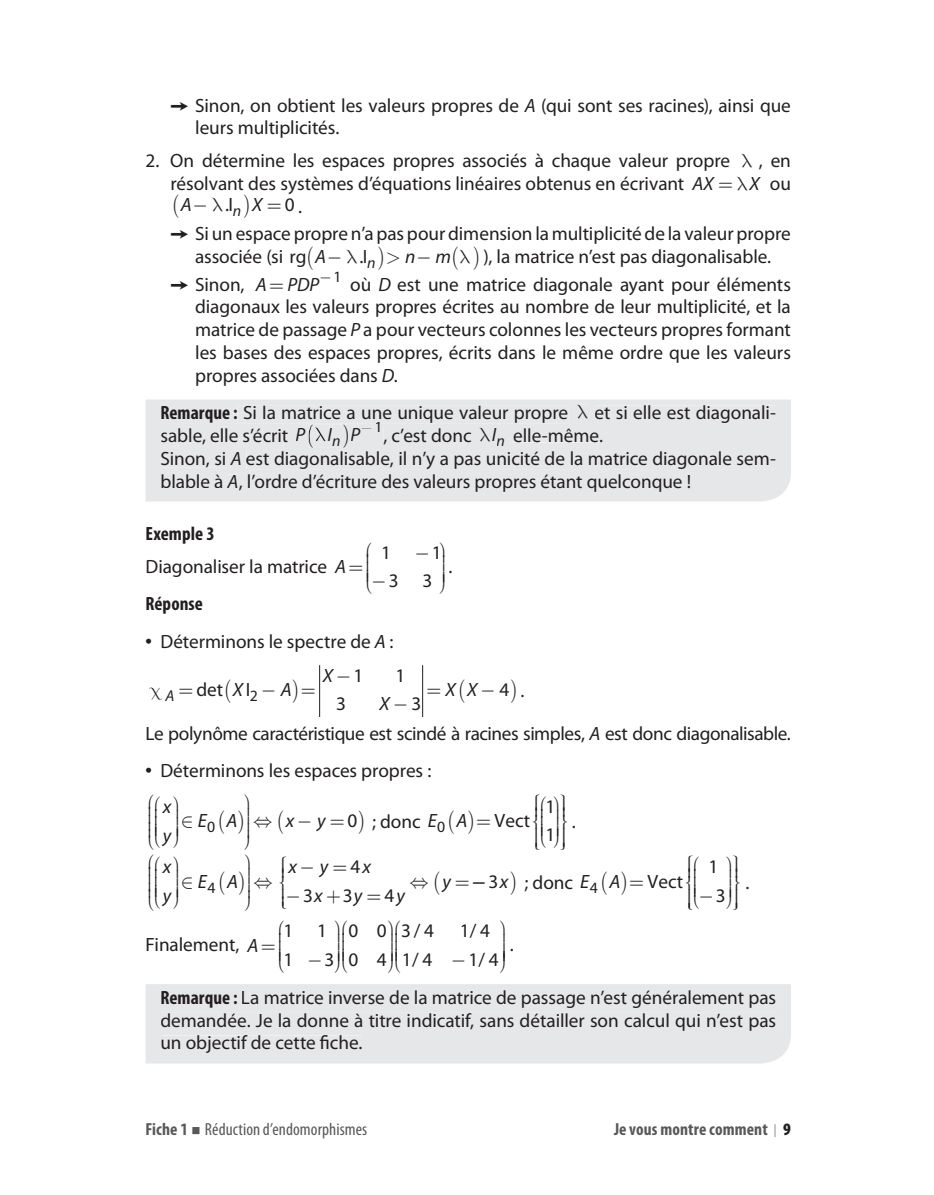
<style>
.page{position:relative;width:934px;height:1195px;background:#fff}
.page>*{position:absolute;margin:0;border:0;box-sizing:border-box;transform-origin:0 0}
.t1{font:19.25px/22.8px "Myriad Pro";letter-spacing:-.005em;color:#231f20}
.t2{font:italic 19.25px/28.9px "Myriad Pro";color:#231f20}
.t3{font:700 condensed 19.25px "Myriad Pro";letter-spacing:.005em;color:#231f20}
.t4{font:condensed 17.5px "Myriad Pro";letter-spacing:.005em;color:#57585a}
.t5{font:700 condensed 17.5px "Myriad Pro";letter-spacing:.01em;color:#57585a}
.t6{font:15.75px "Myriad Pro";color:#231f20}
.t7{font:italic 15.75px "Myriad Pro";color:#231f20}
.s1{font-style:italic}
.s2{font-weight:700;font-stretch:condensed}
.s3{font-weight:700}
.s4{font-weight:900;color:#231f20}
</style>
<div class="page">
<hr style="left:319px;top:665px;width:1px;height:52px;background:#231f20">
<hr style="left:422px;top:665px;width:1px;height:52px;background:#231f20">
<div style="left:145px;top:400px;width:645px;height:101px;background:#e6e7e9"></div>
<div style="left:161px;top:406px;width:76px;height:17px;background:#e6e7e9"></div>
<div style="left:577px;top:405px;width:10px;height:13px;background:#e6e7e9"></div>
<div style="left:595px;top:406px;width:180px;height:17px;background:#e6e7e9"></div>
<div style="left:161px;top:428px;width:127px;height:16px;background:#e6e7e9"></div>
<div style="left:509px;top:428px;width:93px;height:14px;background:#e6e7e9"></div>
<div style="left:161px;top:452px;width:65px;height:15px;background:#e6e7e9"></div>
<div style="left:230px;top:452px;width:12px;height:13px;background:#e6e7e9"></div>
<div style="left:246px;top:451px;width:529px;height:18px;background:#e6e7e9"></div>
<div style="left:162px;top:474px;width:61px;height:14px;background:#e6e7e9"></div>
<div style="left:227px;top:475px;width:10px;height:13px;background:#e6e7e9"></div>
<div style="left:239px;top:474px;width:450px;height:17px;background:#e6e7e9"></div>
<div style="left:145px;top:984px;width:645px;height:79px;background:#e6e7e9"></div>
<div style="left:161px;top:991px;width:77px;height:17px;background:#e6e7e9"></div>
<div style="left:242px;top:990px;width:533px;height:18px;background:#e6e7e9"></div>
<div style="left:161px;top:1013px;width:614px;height:18px;background:#e6e7e9"></div>
<div style="left:162px;top:1036px;width:200px;height:18px;background:#e6e7e9"></div>
<div style="left:238px;top:406px;width:330px;height:42px;background:#e6e7e9"></div>
<p class="t1" style="left:195px;top:94px;width:597px;text-indent:-25px">➙ Sinon, on obtient les valeurs propres de <span class="s1">A</span> (qui sont ses racines), ainsi que leurs multiplicités.</p>
<p class="t1" style="left:145px;top:149px;width:646px">2. On détermine les espaces propres associés à chaque valeur propre ● , en</p>
<p class="t1" style="left:170px;top:172px;width:622px">résolvant des systèmes d’équations linéaires obtenus en écrivant <span class="s1">AX</span> ●<span class="s1">X</span> ou</p>
<p class="t2" style="left:181px;top:190px;width:12px">A</p>
<p class="t2" style="left:252px;top:190px;width:12px">X</p>
<p class="t1" style="left:212px;top:193px;width:31px">●.I<sub>n</sub></p>
<p class="t1" style="left:170px;top:191px;width:622px;line-height:28.3px;text-indent:114px">0.<br>➙ Si un espace propre n’a pas pour dimension la multiplicité de la valeur propre</p>
<p class="t1" style="left:195px;top:245px;width:132px">associée (si rg <span class="s1">A</span></p>
<p class="t2" style="left:405px;top:242px;width:12px">n</p>
<p class="t1" style="left:170px;top:242px;width:622px;line-height:27.7px;text-indent:313px">), la matrice n’est pas diagonalisable. ➙ Sinon, <span class="s1">A PDP</span> <sup>1</sup> où <span class="s1">D</span> est une matrice diagonale ayant pour éléments</p>
<p class="t1" style="left:195px;top:295px;width:597px;text-align:justify">diagonaux les valeurs propres écrites au nombre de leur multiplicité, et la matrice de passage <span class="s1">P</span> a pour vecteurs colonnes les vecteurs propres formant les bases des espaces propres, écrits dans le même ordre que les valeurs propres associées dans <span class="s1">D</span>.</p>
<p class="t1" style="left:346px;top:245px;width:31px">●.I<sub>n</sub></p>
<p class="t2" style="left:435px;top:242px;width:37px">m ●</p>
<p class="t1" style="left:160px;top:401px;width:617px"><span class="s2">Remarque :</span> Si la matrice a une unique valeur propre ● et si elle est diagonali&shy;sable, elle s’écrit <span class="s1">P I</span></p>
<p class="t6" style="left:374px;top:417px;width:10px">1</p>
<p class="t1" style="left:160px;top:424px;width:617px;text-indent:223px">, c’est donc ●<span class="s1">I</span><sub>n</sub> elle-même.<br>Sinon, si <span class="s1">A</span> est diagonalisable, il n’y a pas unicité de la matrice diagonale sem&shy;blable à <span class="s1">A</span>, l’ordre d’écriture des valeurs propres étant quelconque !</p>
<p class="t7" style="left:314px;top:431px;width:27px">● n</p>
<p class="t2" style="left:350px;top:420px;width:11px">P</p>
<p class="t1" style="left:145px;top:517px;width:202px;line-height:32.7px"><span class="s2">Exemple 3<br></span>Diagonaliser la matrice <span class="s1">A</span></p>
<p class="t1" style="left:381px;top:540px;width:11px">1</p>
<p class="t1" style="left:432px;top:540px;width:11px">1</p>
<p class="t1" style="left:388px;top:569px;width:11px">3</p>
<p class="t1" style="left:422px;top:569px;width:11px">3</p>
<p class="t1" style="left:448px;top:555px;width:5px">.</p>
<p class="t3" style="left:145px;top:592px;width:59px">Réponse</p>
<p class="t1" style="left:145px;top:630px;width:249px">• Déterminons le spectre de <span class="s1">A</span> :</p>
<p class="t7" style="left:165px;top:686px;width:10px">A</p>
<p class="t2" style="left:233px;top:675px;width:12px">X</p>
<p class="t2" style="left:281px;top:675px;width:12px">A</p>
<p class="t2" style="left:322px;top:660px;width:12px">X</p>
<p class="t1" style="left:353px;top:663px;width:11px">1</p>
<p class="t1" style="left:395px;top:663px;width:11px">1</p>
<p class="t1" style="left:196px;top:678px;width:63px">det I<sub>2</sub></p>
<p class="t2" style="left:445px;top:675px;width:33px">X X</p>
<p class="t1" style="left:499px;top:678px;width:26px">4 .</p>
<p class="t1" style="left:145px;top:722px;width:646px">Le polynôme caractéristique est scindé à racines simples, <span class="s1">A</span> est donc diagonalisable.</p>
<p class="t1" style="left:163px;top:753px;width:270px;line-height:35.4px;text-indent:-17px">• Déterminons les espaces propres : <span class="s1">x</span></p>
<p class="t2" style="left:163px;top:820px;width:10px">y</p>
<p class="t2" style="left:379px;top:689px;width:12px">X</p>
<p class="t1" style="left:336px;top:692px;width:11px">3</p>
<p class="t1" style="left:411px;top:692px;width:11px">3</p>
<p class="t1" style="left:539px;top:791px;width:17px;line-height:28.9px;text-align:center">1<br>1➔</p>
<p class="t2" style="left:198px;top:806px;width:41px">E A</p>
<p class="t2" style="left:286px;top:806px;width:41px">x y</p>
<p class="t6" style="left:207px;top:817px;width:10px">0</p>
<p class="t1" style="left:347px;top:810px;width:121px">0 ; donc <span class="s1">E A</span></p>
<p class="t1" style="left:494px;top:809px;width:37px">Vect</p>
<p class="t6" style="left:437px;top:817px;width:10px">0</p>
<p class="t1" style="left:571px;top:810px;width:5px">.</p>
<p class="t2" style="left:288px;top:852px;width:41px">x y</p>
<p class="t1" style="left:350px;top:855px;width:22px">4<span class="s1">x</span></p>
<p class="t1" style="left:303px;top:884px;width:21px">3<span class="s1">x</span></p>
<p class="t1" style="left:343px;top:884px;width:21px">3<span class="s1">y</span></p>
<p class="t1" style="left:384px;top:884px;width:22px">4<span class="s1">y</span></p>
<p class="t2" style="left:163px;top:852px;width:10px">x y</p>
<p class="t2" style="left:198px;top:866px;width:42px">E A</p>
<p class="t6" style="left:207px;top:878px;width:10px">4</p>
<p class="t1" style="left:488px;top:871px;width:133px">3<span class="s1">x</span> ; donc <span class="s1">E A</span></p>
<p class="t2" style="left:442px;top:866px;width:10px">y</p>
<p class="t6" style="left:589px;top:878px;width:10px">4</p>
<p class="t1" style="left:145px;top:933px;width:114px">Finalement, <span class="s1">A</span></p>
<p class="t1" style="left:414px;top:919px;width:8px">/</p>
<p class="t1" style="left:469px;top:919px;width:8px">/</p>
<p class="t1" style="left:412px;top:948px;width:8px">/</p>
<p class="t1" style="left:478px;top:948px;width:8px">/</p>
<p class="t1" style="left:283px;top:919px;width:45px">1 1</p>
<p class="t1" style="left:348px;top:916px;width:40px;line-height:28.9px">0 0<br>0 4</p>
<p class="t1" style="left:401px;top:919px;width:34px">3 4</p>
<p class="t1" style="left:459px;top:916px;width:41px;line-height:28.9px;text-align:center">1 4<br>1 4</p>
<p class="t1" style="left:277px;top:948px;width:18px">➔1</p>
<p class="t1" style="left:324px;top:948px;width:109px">3 ➔ ➔1 4</p>
<p class="t1" style="left:509px;top:933px;width:5px">.</p>
<p class="t1" style="left:647px;top:869px;width:37px">Vect</p>
<p class="t1" style="left:708px;top:852px;width:19px;line-height:28.9px;text-align:center">1<br>3</p>
<p class="t1" style="left:745px;top:871px;width:5px">.</p>
<p class="t1" style="left:160px;top:986px;width:617px;text-align:justify"><span class="s2">Remarque :</span> La matrice inverse de la matrice de passage n’est généralement pas demandée. Je la donne à titre indicatif, sans détailler son calcul qui n’est pas un objectif de cette fiche.</p>
<p class="t4" style="left:145px;top:1119px;width:223px"><span class="s3">Fiche 1</span> ■ Réduction d’endomorphismes</p>
<p class="t5" style="left:613px;top:1119px;width:178px">Je vous montre comment │ <span class="s4">9</span></p>
</div>
